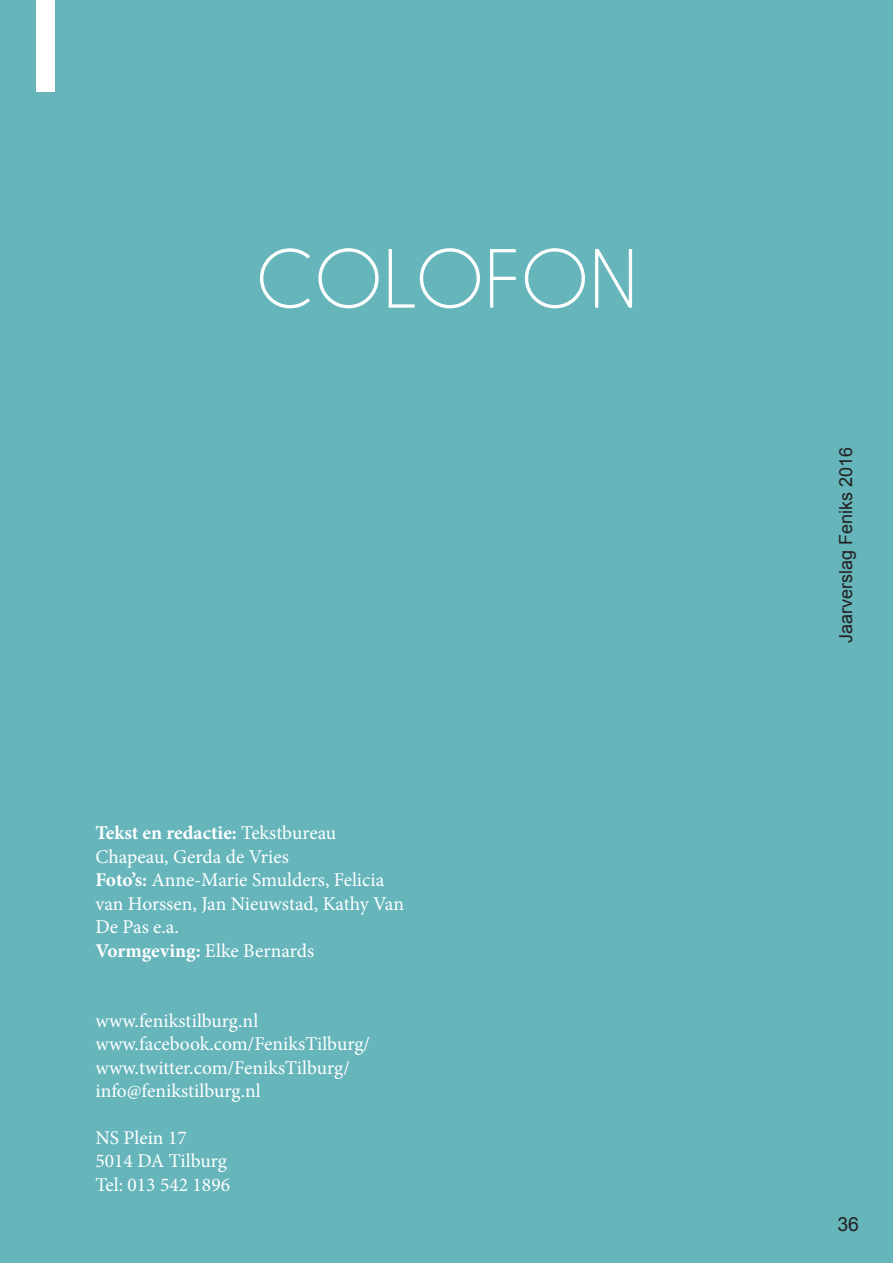
<style>
.page{position:relative;width:893px;height:1263px;background:#65b5bb}
.page>*{position:absolute;margin:0;border:0;box-sizing:border-box;transform-origin:0 0}
.t1{font:75px "Caviar Dreams";color:#fff}
.t2{font:19.5px/23.4px "Minion Pro";color:#fff}
.t3{font:19.5px "Arial";color:#231f20}
.t4{font:18px "Arial";color:#231f20}
.s1{font-weight:700}
</style>
<div class="page">
<div style="left:36px;top:0;width:18px;height:91px;background:#fff"></div>
<h1 class="t1" style="left:255px;top:234px;width:384px">COLOFON</h1>
<p class="t2" style="left:95px;top:822px;width:310px"><span class="s1">Tekst en redactie:</span> Tekstbureau<br>Chapeau, Gerda de Vries<br><span class="s1">Foto’s:</span> Anne-Marie Smulders, Felicia van Horssen, Jan Nieuwstad, Kathy Van<br>De Pas e.a.<br><span class="s1">Vormgeving:</span> Elke Bernards</p>
<p class="t2" style="left:95px;top:1009px;width:276px">www.fenikstilburg.nl www.facebook.com/FeniksTilburg/ www.twitter.com/FeniksTilburg/ info@fenikstilburg.nl</p>
<p class="t2" style="left:95px;top:1126px;width:136px">NS Plein 17<br>5014 DA Tilburg<br>Tel: 013 542 1896</p>
<p class="t4" style="left:834px;top:643px;width:198px;rotate:-90deg">Jaarverslag Feniks 2016</p>
<p class="t3" style="left:837px;top:1211px;width:23px">36</p>
</div>
